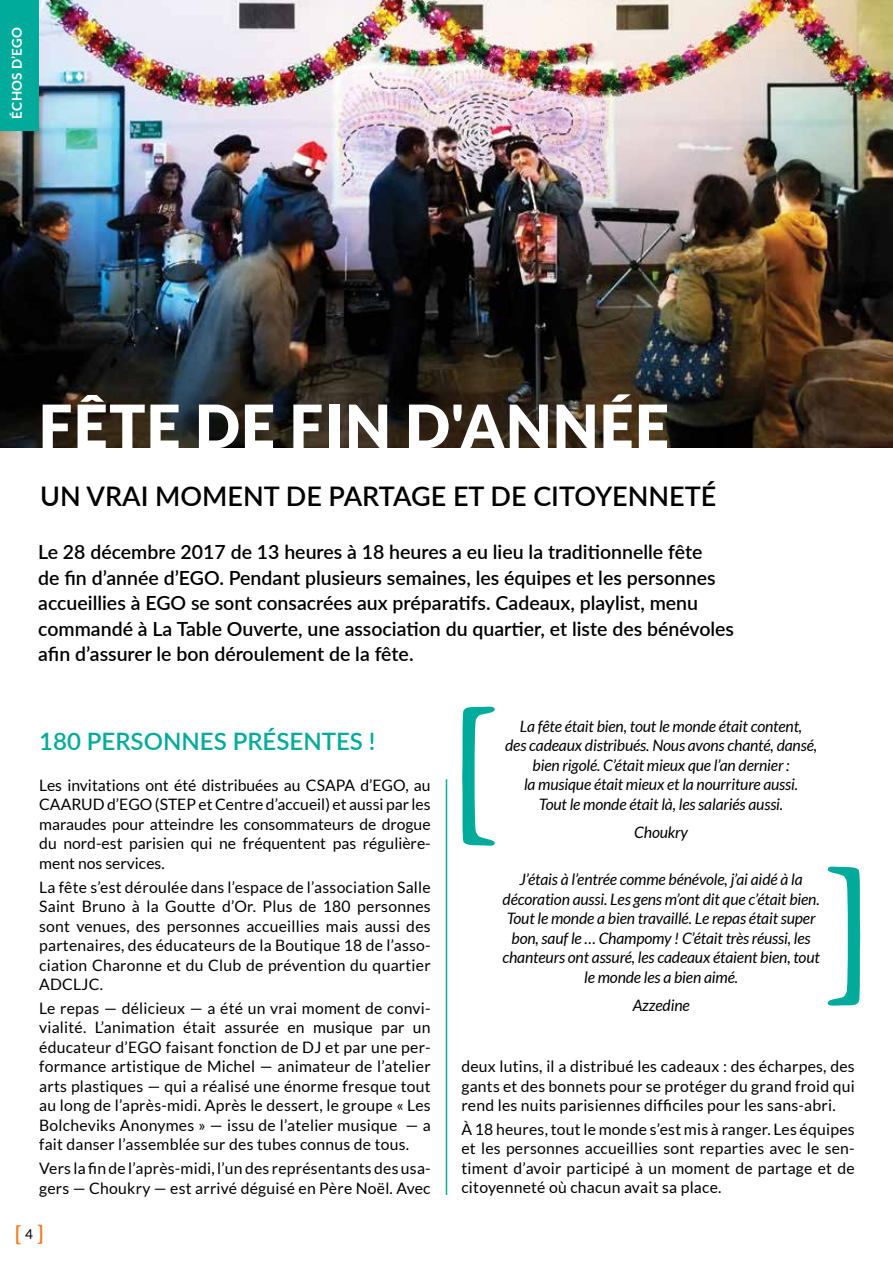
<style>
.page{position:relative;width:893px;height:1263px;background:#fff}
.page>*{position:absolute;margin:0;border:0;box-sizing:border-box;transform-origin:0 0}
.t1{font:300 163.5px "Averia Serif";color:#00ab9b}
.t2{font:900 60px "Lato";letter-spacing:.025em;color:#fff}
.t3{font:600 27px "Lato";color:#000}
.t4{font:600 24px "Lato";color:#00ab9b}
.t5{font:22.5px "Averia Serif";color:#f47920}
.t6{font:600 19.5px/25.5px "Lato";color:#000}
.t7{font:15.75px/19.5px "Lato";letter-spacing:.015em;color:#000;text-align:justify}
.t8{font:italic 15.75px/19.5px "Lato";letter-spacing:-.01em;color:#000;text-align:center}
.t9{font:700 13.5px "Lato";letter-spacing:.025em;color:#fff}
.t10{font:13.5px "Lato";color:#000}
</style>
<div class="page">
<img style="left:0;top:0;width:893px;height:448px">
<div style="left:0;top:0;width:38px;height:130px;background:#00ab9b"></div>
<hr style="left:446px;top:779px;width:1px;height:416px;background:#00ab9b">
<p class="t9" style="left:9px;top:119px;width:94px;rotate:-90deg">ÉCHOS D’EGO</p>
<h2 class="t2" style="left:39px;top:391px;width:594px">FÊTE DE FIN D'ANNÉE</h2>
<h3 class="t3" style="left:40px;top:477px;width:678px">Un vrai moment de partage et de citoyenneté</h3>
<p class="t6" style="left:38px;top:538px;width:697px">Le 28 décembre 2017 de 13 heures à 18 heures a eu lieu la traditionnelle fête<br>de fin d’année d’EGO. Pendant plusieurs semaines, les équipes et les personnes accueillies à EGO se sont consacrées aux préparatifs. Cadeaux, playlist, menu commandé à La Table Ouverte, une association du quartier, et liste des bénévoles afin d’assurer le bon déroulement de la fête.</p>
<h3 class="t4" style="left:39px;top:724px;width:338px">180 personnes présentes !</h3>
<p class="t7" style="left:39px;top:775px;width:393px">Les invitations ont été distribuées au CSAPA d’EGO, au CAARUD d’EGO (STEP et Centre d’accueil) et aussi par les maraudes pour atteindre les consommateurs de drogue du nord-est parisien qui ne fréquentent pas régulière&shy;ment nos services.</p>
<p class="t7" style="left:39px;top:877px;width:393px">La fête s’est déroulée dans l’espace de l’association Salle Saint Bruno à la Goutte d’Or. Plus de 180 personnes sont venues, des personnes accueillies mais aussi des partenaires, des éducateurs de la Boutique 18 de l’asso&shy;ciation Charonne et du Club de prévention du quartier ADCLJC.</p>
<p class="t7" style="left:39px;top:998px;width:393px">Le repas — délicieux — a été un vrai moment de convi&shy;vialité. L’animation était assurée en musique par un éducateur d’EGO faisant fonction de DJ et par une per&shy;formance artistique de Michel — animateur de l’atelier arts plastiques — qui a réalisé une énorme fresque tout au long de l’après-midi. Après le dessert, le groupe « Les Bolcheviks Anonymes » — issu de l’atelier musique — a fait danser l’assemblée sur des tubes connus de tous.</p>
<p class="t7" style="left:39px;top:1158px;width:393px">Vers la fin de l’après-midi, l’un des représentants des usa&shy;gers — Choukry — est arrivé déguisé en Père Noël. Avec</p>
<h1 class="t1" style="left:446px;top:678px;width:57px">[</h1>
<p class="t8" style="left:505px;top:716px;width:313px">La fête était bien, tout le monde était content,<br>des cadeaux distribués. Nous avons chanté, dansé, bien rigolé. C’était mieux que l’an dernier :<br>la musique était mieux et la nourriture aussi.<br>Tout le monde était là, les salariés aussi.</p>
<p class="t8" style="left:634px;top:822px;width:55px">Choukry</p>
<p class="t8" style="left:502px;top:870px;width:319px">J’étais à l’entrée comme bénévole, j’ai aidé à la décoration aussi. Les gens m’ont dit que c’était bien.<br>Tout le monde a bien travaillé. Le repas était super bon, sauf le … Champomy ! C’était très réussi, les chanteurs ont assuré, les cadeaux étaient bien, tout le monde les a bien aimé.</p>
<p class="t8" style="left:633px;top:995px;width:59px">Azzedine</p>
<h1 class="t1" style="left:876px;top:1034px;width:57px;rotate:-180deg">[</h1>
<p class="t7" style="left:461px;top:1057px;width:395px">deux lutins, il a distribué les cadeaux : des écharpes, des gants et des bonnets pour se protéger du grand froid qui rend les nuits parisiennes difficiles pour les sans-abri.</p>
<p class="t7" style="left:461px;top:1119px;width:395px">À 18 heures, tout le monde s’est mis à ranger. Les équipes et les personnes accueillies sont reparties avec le sen&shy;timent d’avoir participé à un moment de partage et de citoyenneté où chacun avait sa place.</p>
<h3 class="t5" style="left:14px;top:1221px;width:9px">[</h3>
<h3 class="t5" style="left:44px;top:1248px;width:9px;rotate:-180deg">[</h3>
<p class="t10" style="left:25px;top:1227px;width:9px">4</p>
</div>
